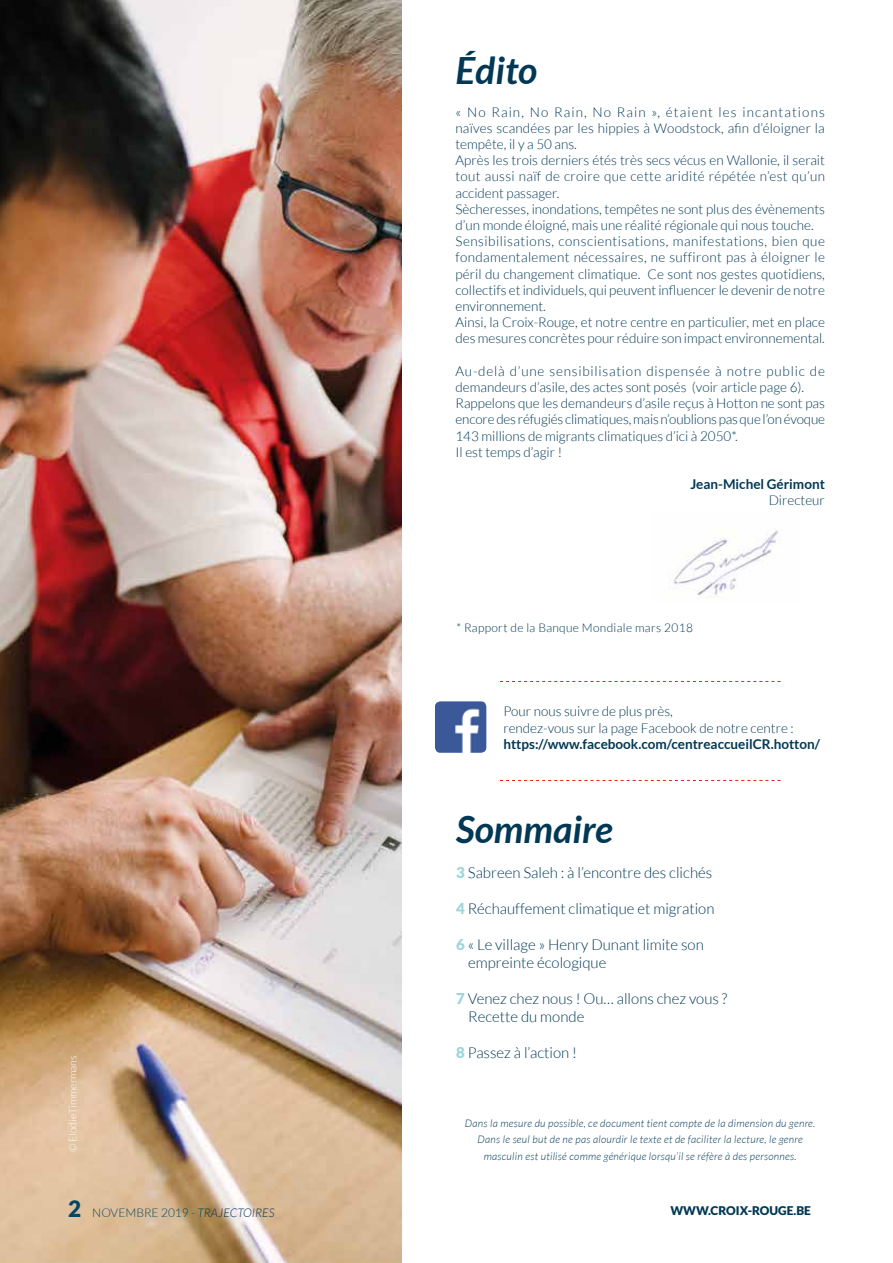
<style>
.page{position:relative;width:893px;height:1263px;background:#fff}
.page>*{position:absolute;margin:0;border:0;box-sizing:border-box;transform-origin:0 0}
.t1{font:italic 700 37.5px "Lato";color:#003855}
.t2{font:300 15px/18px "Lato";color:#003855}
.t3{font:300 13.5px/16.2px "Lato";color:#003855}
.t4{font:700 13.5px "Lato";color:#003855}
.t5{font:300 12px "Lato";letter-spacing:.025em;color:#003855}
.t6{font:300 12px "Lato";color:#004766}
.t7{font:900 12px "Lato";color:#003855}
.t8{font:italic 300 10.5px/16.5px "Lato";letter-spacing:.025em;color:#003855;text-align:center}
.t9{font:300 10.5px "Lato";color:#fff}
.s1{font-weight:900;color:#9fd5d8}
.s2{font-weight:900;font-size:22.5px}
.s3{font-style:italic;color:#003855}
</style>
<div class="page">
<img style="left:0;top:0;width:402px;height:1263px">
<svg style="left:500px;top:780px;width:280px;height:1px"></svg>
<svg style="left:500px;top:681px;width:280px;height:1px"></svg>
<img style="left:435px;top:701px;width:51px;height:52px">
<img style="left:673px;top:530px;width:105px;height:68px">
<h1 class="t1" style="left:455px;top:49px;width:83px">Édito</h1>
<p class="t3" style="left:455px;top:104px;width:371px">« No Rain, No Rain, No Rain », étaient les incantations naïves scandées par les hippies à Woodstock, afin d’éloigner la tempête, il y a 50 ans.<br>Après les trois derniers étés très secs vécus en Wallonie, il serait tout aussi naïf de croire que cette aridité répétée n’est qu’un accident passager.<br>Sècheresses, inondations, tempêtes ne sont plus des évènements d’un monde éloigné, mais une réalité régionale qui nous touche.<br>Sensibilisations, conscientisations, manifestations, bien que fondamentalement nécessaires, ne suffiront pas à éloigner le péril du changement climatique. Ce sont nos gestes quotidiens, collectifs et individuels, qui peuvent influencer le devenir de notre environnement.<br>Ainsi, la Croix-Rouge, et notre centre en particulier, met en place des mesures concrètes pour réduire son impact environnemental.</p>
<p class="t3" style="left:455px;top:363px;width:371px">Au-delà d’une sensibilisation dispensée à notre public de demandeurs d’asile, des actes sont posés (voir article page 6).<br>Rappelons que les demandeurs d’asile reçus à Hotton ne sont pas encore des réfugiés climatiques, mais n’oublions pas que l’on évoque 143 millions de migrants climatiques d’ici à 2050*.<br>Il est temps d’agir !</p>
<p class="t4" style="left:690px;top:477px;width:136px">Jean-Michel Gérimont</p>
<p class="t3" style="left:769px;top:493px;width:58px">Directeur</p>
<p class="t5" style="left:456px;top:621px;width:238px">* Rapport de la Banque Mondiale mars 2018</p>
<p class="t9" style="left:67px;top:1152px;width:98px;rotate:-90deg">© ElodieTimmermans</p>
<p class="t3" style="left:503px;top:703px;width:292px">Pour nous suivre de plus près,<br>rendez-vous sur la page Facebook de notre centre :</p>
<p class="t4" style="left:503px;top:736px;width:318px">https://www.facebook.com/centreaccueilCR.hotton/</p>
<h1 class="t1" style="left:456px;top:808px;width:158px">Sommaire</h1>
<p class="t2" style="left:456px;top:863px;width:258px"><span class="s1">3</span> Sabreen Saleh : à l’encontre des clichés</p>
<p class="t2" style="left:456px;top:899px;width:260px"><span class="s1">4</span> Réchauffement climatique et migration</p>
<p class="t2" style="left:468px;top:935px;width:237px;text-indent:-12px"><span class="s1">6</span> « Le village » Henry Dunant limite son empreinte écologique</p>
<p class="t2" style="left:468px;top:989px;width:261px;text-indent:-12px"><span class="s1">7</span> Venez chez nous ! Ou… allons chez vous ?<br>Recette du monde</p>
<p class="t2" style="left:456px;top:1043px;width:122px"><span class="s1">8</span> Passez à l’action !</p>
<p class="t8" style="left:465px;top:1115px;width:352px">Dans la mesure du possible, ce document tient compte de la dimension du genre.<br>Dans le seul but de ne pas alourdir le texte et de faciliter la lecture, le genre masculin est utilisé comme générique lorsqu’il se réfère à des personnes.</p>
<p class="t6" style="left:68px;top:1206px;width:208px"><span class="s2">2</span> NOVEMBRE 2019 - <span class="s3">TRAJECTOIRES</span></p>
<p class="t7" style="left:670px;top:1204px;width:142px">WWW.CROIX-ROUGE.BE</p>
</div>
